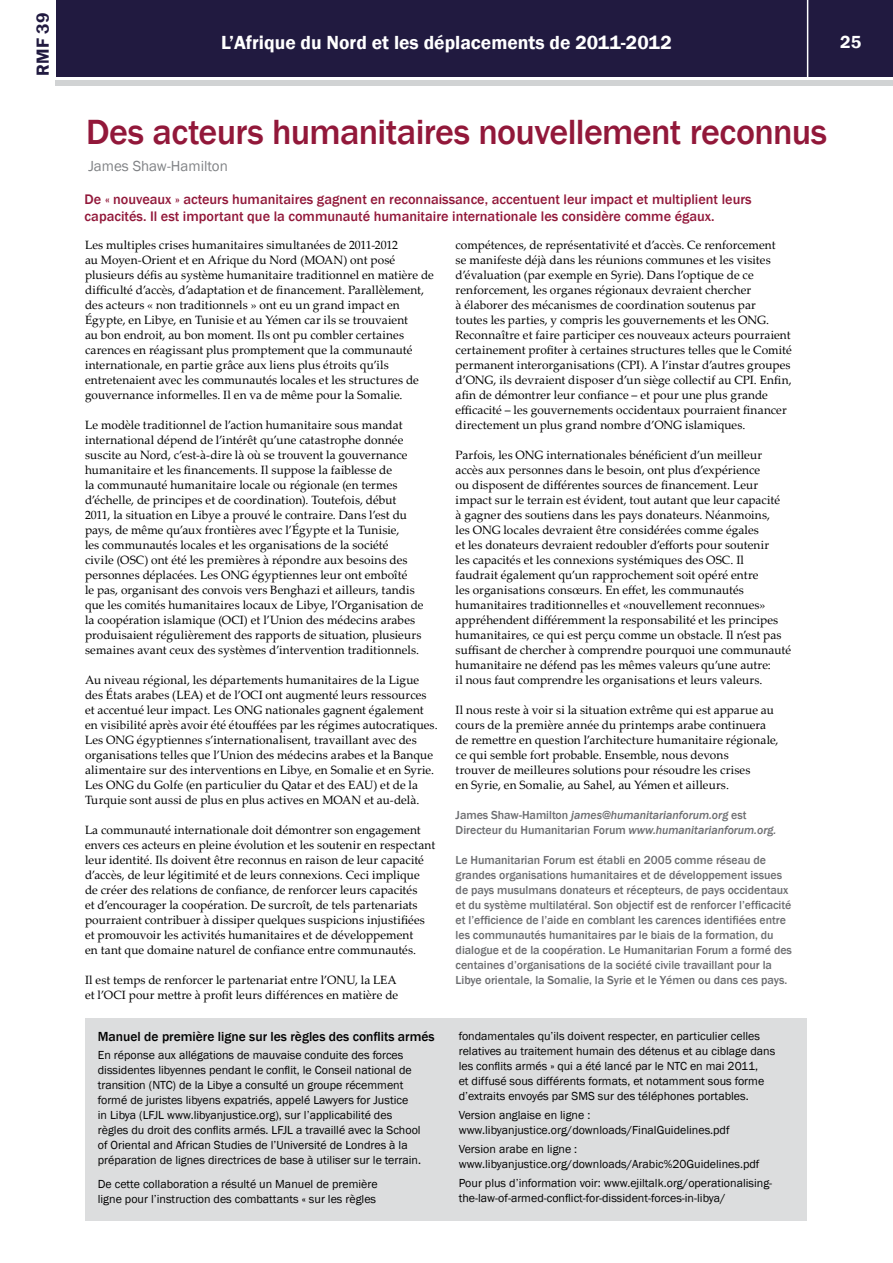
<style>
.page{position:relative;width:893px;height:1263px;background:#fff}
.page>*{position:absolute;margin:0;border:0;box-sizing:border-box;transform-origin:0 0}
.t1{font:500 36px "Franklin Gothic";letter-spacing:-.02em;color:#92183a}
.t2{font:600 19.5px "Franklin Gothic";color:#fff}
.t3{font:600 18px "Franklin Gothic";color:#211a40}
.t4{font:600 18px "Franklin Gothic";color:#fff}
.t5{font:15px "Franklin Gothic";color:#808285}
.t6{font:500 14.25px/16.5px "Franklin Gothic";color:#92183a}
.t7{font:500 13.5px "Franklin Gothic";color:#000}
.t8{font:12px/15px "Palatino Linotype";letter-spacing:.005em;color:#000}
.t9{font:12px/15px "Franklin Gothic";color:#000}
.t10{font:500 12px/15px "Franklin Gothic";letter-spacing:-.005em;color:#6d6e71}
.t11{font:italic 500 12px/15px "Franklin Gothic";letter-spacing:-.005em;color:#6d6e71}
.s1{font-style:normal}
</style>
<div class="page">
<div style="left:56px;top:0;width:837px;height:77px;background:#211a40"></div>
<div style="left:56px;top:80px;width:837px;height:5px;background:#d1d3d4"></div>
<hr style="left:807px;top:0;width:1px;height:78px;background:#fff">
<div style="left:85px;top:1018px;width:722px;height:203px;background:#dcddde"></div>
<h3 class="t3" style="left:32px;top:76px;width:64px;rotate:-90deg">RMF 39</h3>
<h2 class="t2" style="left:221px;top:31px;width:452px">L’Afrique du Nord et les déplacements de 2011-2012</h2>
<h3 class="t4" style="left:840px;top:31px;width:23px">25</h3>
<h1 class="t1" style="left:86px;top:110px;width:742px">Des acteurs humanitaires nouvellement reconnus</h1>
<p class="t5" style="left:88px;top:156px;width:141px">James Shaw-Hamilton</p>
<p class="t6" style="left:85px;top:191px;width:669px">De « nouveaux » acteurs humanitaires gagnent en reconnaissance, accentuent leur impact et multiplient leurs capacités. Il est important que la communauté humanitaire internationale les considère comme égaux.</p>
<p class="t8" style="left:85px;top:237px;width:350px">Les multiples crises humanitaires simultanées de 2011-2012<br>au Moyen-Orient et en Afrique du Nord (MOAN) ont posé plusieurs défis au système humanitaire traditionnel en matière de difficulté d’accès, d’adaptation et de financement. Parallèlement, des acteurs « non traditionnels » ont eu un grand impact en Égypte, en Libye, en Tunisie et au Yémen car ils se trouvaient<br>au bon endroit, au bon moment. Ils ont pu combler certaines carences en réagissant plus promptement que la communauté internationale, en partie grâce aux liens plus étroits qu’ils entretenaient avec les communautés locales et les structures de gouvernance informelles. Il en va de même pour la Somalie.</p>
<p class="t8" style="left:85px;top:417px;width:340px">Le modèle traditionnel de l’action humanitaire sous mandat international dépend de l’intérêt qu’une catastrophe donnée suscite au Nord, c’est-à-dire là où se trouvent la gouvernance humanitaire et les financements. Il suppose la faiblesse de<br>la communauté humanitaire locale ou régionale (en termes d’échelle, de principes et de coordination). Toutefois, début 2011, la situation en Libye a prouvé le contraire. Dans l’est du pays, de même qu’aux frontières avec l’Égypte et la Tunisie,<br>les communautés locales et les organisations de la société<br>civile (OSC) ont été les premières à répondre aux besoins des personnes déplacées. Les ONG égyptiennes leur ont emboîté<br>le pas, organisant des convois vers Benghazi et ailleurs, tandis que les comités humanitaires locaux de Libye, l’Organisation de la coopération islamique (OCI) et l’Union des médecins arabes produisaient régulièrement des rapports de situation, plusieurs semaines avant ceux des systèmes d’intervention traditionnels.</p>
<p class="t8" style="left:85px;top:672px;width:354px">Au niveau régional, les départements humanitaires de la Ligue des États arabes (LEA) et de l’OCI ont augmenté leurs ressources et accentué leur impact. Les ONG nationales gagnent également en visibilité après avoir été étouffées par les régimes autocratiques.<br>Les ONG égyptiennes s’internationalisent, travaillant avec des organisations telles que l’Union des médecins arabes et la Banque alimentaire sur des interventions en Libye, en Somalie et en Syrie.<br>Les ONG du Golfe (en particulier du Qatar et des EAU) et de la Turquie sont aussi de plus en plus actives en MOAN et au-delà.</p>
<p class="t8" style="left:85px;top:822px;width:352px">La communauté internationale doit démontrer son engagement envers ces acteurs en pleine évolution et les soutenir en respectant leur identité. Ils doivent être reconnus en raison de leur capacité d’accès, de leur légitimité et de leurs connexions. Ceci implique de créer des relations de confiance, de renforcer leurs capacités<br>et d’encourager la coopération. De surcroît, de tels partenariats pourraient contribuer à dissiper quelques suspicions injustifiées et promouvoir les activités humanitaires et de développement<br>en tant que domaine naturel de confiance entre communautés.</p>
<p class="t8" style="left:85px;top:972px;width:315px">Il est temps de renforcer le partenariat entre l’ONU, la LEA et l’OCI pour mettre à profit leurs différences en matière de</p>
<p class="t7" style="left:98px;top:1028px;width:338px">Manuel de première ligne sur les règles des conflits armés</p>
<p class="t9" style="left:98px;top:1048px;width:325px">En réponse aux allégations de mauvaise conduite des forces dissidentes libyennes pendant le conflit, le Conseil national de transition (NTC) de la Libye a consulté un groupe récemment formé de juristes libyens expatriés, appelé Lawyers for Justice<br>in Libya (LFJL www.libyanjustice.org), sur l’applicabilité des règles du droit des conflits armés. LFJL a travaillé avec la School of Oriental and African Studies de l’Université de Londres à la préparation de lignes directrices de base à utiliser sur le terrain.</p>
<p class="t9" style="left:98px;top:1176px;width:281px">De cette collaboration a résulté un Manuel de première ligne pour l’instruction des combattants « sur les règles</p>
<p class="t8" style="left:456px;top:237px;width:338px">compétences, de représentativité et d’accès. Ce renforcement<br>se manifeste déjà dans les réunions communes et les visites d’évaluation (par exemple en Syrie). Dans l’optique de ce renforcement, les organes régionaux devraient chercher<br>à élaborer des mécanismes de coordination soutenus par<br>toutes les parties, y compris les gouvernements et les ONG.<br>Reconnaître et faire participer ces nouveaux acteurs pourraient certainement profiter à certaines structures telles que le Comité permanent interorganisations (CPI). A l’instar d’autres groupes d’ONG, ils devraient disposer d’un siège collectif au CPI. Enfin, afin de démontrer leur confiance – et pour une plus grande efficacité – les gouvernements occidentaux pourraient financer directement un plus grand nombre d’ONG islamiques.</p>
<p class="t8" style="left:456px;top:447px;width:337px">Parfois, les ONG internationales bénéficient d’un meilleur accès aux personnes dans le besoin, ont plus d’expérience<br>ou disposent de différentes sources de financement. Leur impact sur le terrain est évident, tout autant que leur capacité<br>à gagner des soutiens dans les pays donateurs. Néanmoins,<br>les ONG locales devraient être considérées comme égales<br>et les donateurs devraient redoubler d’efforts pour soutenir<br>les capacités et les connexions systémiques des OSC. Il<br>faudrait également qu’un rapprochement soit opéré entre<br>les organisations consœurs. En effet, les communautés humanitaires traditionnelles et «nouvellement reconnues» appréhendent différemment la responsabilité et les principes humanitaires, ce qui est perçu comme un obstacle. Il n’est pas suffisant de chercher à comprendre pourquoi une communauté humanitaire ne défend pas les mêmes valeurs qu’une autre:<br>il nous faut comprendre les organisations et leurs valeurs.</p>
<p class="t8" style="left:456px;top:702px;width:324px">Il nous reste à voir si la situation extrême qui est apparue au cours de la première année du printemps arabe continuera de remettre en question l’architecture humanitaire régionale, ce qui semble fort probable. Ensemble, nous devons<br>trouver de meilleures solutions pour résoudre les crises<br>en Syrie, en Somalie, au Sahel, au Yémen et ailleurs.</p>
<p class="t11" style="left:456px;top:808px;width:322px"><span class="s1">James Shaw-Hamilton</span> james@humanitarianforum.org <span class="s1">est<br>Directeur du Humanitarian Forum</span> www.humanitarianforum.org.</p>
<p class="t10" style="left:456px;top:853px;width:338px">Le Humanitarian Forum est établi en 2005 comme réseau de grandes organisations humanitaires et de développement issues de pays musulmans donateurs et récepteurs, de pays occidentaux et du système multilatéral. Son objectif est de renforcer l’efficacité et l’efficience de l’aide en comblant les carences identifiées entre les communautés humanitaires par le biais de la formation, du dialogue et de la coopération. Le Humanitarian Forum a formé des centaines d’organisations de la société civile travaillant pour la Libye orientale, la Somalie, la Syrie et le Yémen ou dans ces pays.</p>
<p class="t9" style="left:459px;top:1028px;width:318px">fondamentales qu’ils doivent respecter, en particulier celles relatives au traitement humain des détenus et au ciblage dans les conflits armés » qui a été lancé par le NTC en mai 2011,<br>et diffusé sous différents formats, et notamment sous forme d’extraits envoyés par SMS sur des téléphones portables.</p>
<p class="t9" style="left:459px;top:1107px;width:272px">Version anglaise en ligne : www.libyanjustice.org/downloads/FinalGuidelines.pdf</p>
<p class="t9" style="left:459px;top:1141px;width:302px">Version arabe en ligne : www.libyanjustice.org/downloads/Arabic%20Guidelines.pdf</p>
<p class="t9" style="left:459px;top:1175px;width:315px">Pour plus d’information voir: www.ejiltalk.org/operationalising&shy;the-law-of-armed-conflict-for-dissident-forces-in-libya/</p>
</div>
